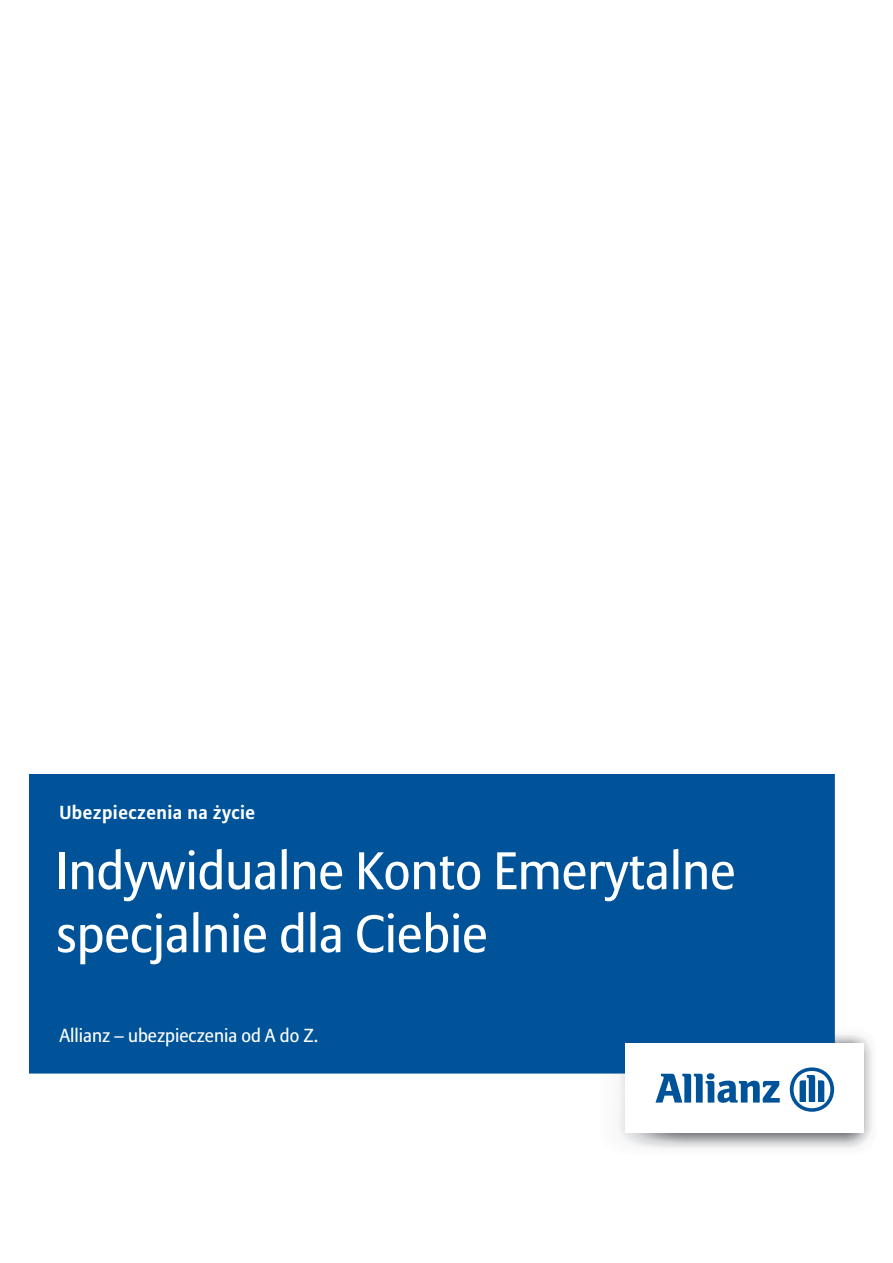
<style>
.page{position:relative;width:893px;height:1263px;background:#fff}
.page>*{position:absolute;margin:0;border:0;box-sizing:border-box;transform-origin:0 0}
.t1{font:52.5px/63px "Allianz Sans CE";color:#fff}
.t2{font:18.75px "Allianz Sans CE";color:#fff}
.t3{font:700 18.75px "Allianz Sans CE";letter-spacing:.03em;color:#fff}
</style>
<div class="page">
<div style="left:30px;top:774px;width:805px;height:299px;background:#015399"></div>
<svg style="left:600px;top:1028px;width:272px;height:120px"></svg>
<p class="t3" style="left:59px;top:805px;width:197px">Ubezpieczenia na życie</p>
<p class="t1" style="left:56px;top:843px;width:681px">Indywidualne Konto Emerytalne specjalnie dla Ciebie</p>
<p class="t2" style="left:59px;top:1027px;width:260px">Allianz – ubezpieczenia od A do Z.</p>
</div>
